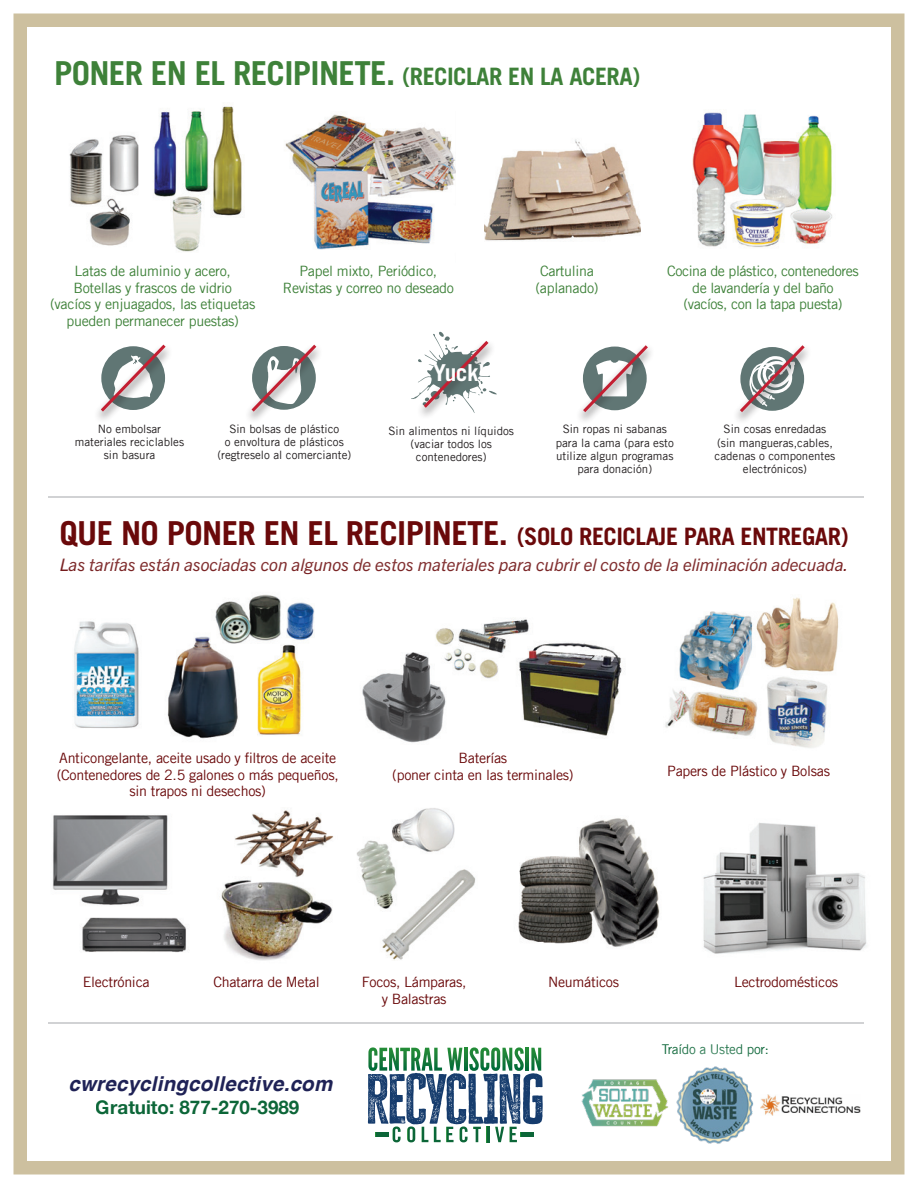
<style>
.page{position:relative;width:918px;height:1188px;background:#fff}
.page>*{position:absolute;margin:0;border:0;box-sizing:border-box;transform-origin:0 0}
.t1{font:700 33px "Trade Gothic LT";letter-spacing:-.02em;color:#3e8139}
.t2{font:700 24px "Trade Gothic LT";letter-spacing:-.02em;color:#6a090a}
.t3{font:700 23.4px "Trade Gothic LT";color:#fff}
.t4{font:italic 700 20.55px "Helvetica";letter-spacing:.01em;color:#1f2256}
.t5{font:700 18.75px "Helvetica Neue";color:#0c6638}
.t6{font:italic 17.25px "Trade Gothic Next LT Pro";color:#6a090a}
.t7{font:14.25px/16.5px "Trade Gothic LT";letter-spacing:-.02em;color:#3e8139;text-align:center}
.t8{font:14.25px/16.5px "Trade Gothic LT";letter-spacing:-.02em;color:#6a090a;text-align:center}
.t9{font:13.5px "Trade Gothic LT";letter-spacing:-.02em;color:#0c6638}
.t10{font:11.55px/13.2px "Trade Gothic LT";color:#231f20;text-align:center}
.s1{font-size:24px}
.s2{font-size:33px}
</style>
<div class="page">
<img style="left:69px;top:135px;width:70px;height:111px">
<img style="left:154px;top:106px;width:88px;height:146px">
<img style="left:285px;top:114px;width:171px;height:136px">
<img style="left:484px;top:139px;width:157px;height:102px">
<img style="left:693px;top:112px;width:140px;height:135px">
<svg style="left:98px;top:344px;width:71px;height:71px"></svg>
<svg style="left:248px;top:344px;width:71px;height:71px"></svg>
<svg style="left:580px;top:345px;width:71px;height:70px"></svg>
<svg style="left:737px;top:345px;width:71px;height:70px"></svg>
<img style="left:74px;top:621px;width:65px;height:107px">
<img style="left:167px;top:596px;width:148px;height:143px">
<img style="left:362px;top:619px;width:260px;height:124px">
<img style="left:52px;top:815px;width:135px;height:138px">
<img style="left:221px;top:810px;width:113px;height:151px">
<img style="left:356px;top:808px;width:120px;height:152px">
<img style="left:518px;top:818px;width:142px;height:129px">
<img style="left:703px;top:822px;width:164px;height:132px">
<svg style="left:368px;top:1047px;width:175px;height:95px"></svg>
<img style="left:665px;top:597px;width:174px;height:151px">
<img style="left:701px;top:1066px;width:53px;height:78px">
<img style="left:581px;top:1079px;width:87px;height:48px">
<hr style="left:49px;top:496px;width:815px;height:2px;background:#d1d2d4">
<hr style="left:49px;top:1022px;width:815px;height:2px;background:#d1d2d4">
<svg style="left:411px;top:332px;width:86px;height:81px"></svg>
<img style="left:761px;top:1095px;width:100px;height:20px">
<div style="left:14px;top:14px;width:890px;height:1160px;border:14px solid #cdc09f"></div>
<p class="t1" style="left:54px;top:53px;width:588px">PONER EN EL RECIPINETE. <span class="s1">(RECICLAR EN LA ACERA)</span></p>
<p class="t7" style="left:75px;top:263px;width:158px">Latas de aluminio y acero,</p>
<p class="t7" style="left:74px;top:279px;width:160px">Botellas y frascos de vidrio</p>
<p class="t7" style="left:50px;top:296px;width:207px">(vacíos y enjuagados, las etiquetas pueden permanecer puestas)</p>
<p class="t7" style="left:300px;top:263px;width:139px">Papel mixto, Periódico,</p>
<p class="t7" style="left:283px;top:279px;width:173px">Revistas y correo no deseado</p>
<p class="t3" style="left:433px;top:359px;width:53px">Yuck!</p>
<p class="t7" style="left:540px;top:263px;width:55px">Cartulina</p>
<p class="t7" style="left:535px;top:279px;width:65px">(aplanado)</p>
<p class="t7" style="left:667px;top:263px;width:193px">Cocina de plástico, contenedores de lavandería y del baño</p>
<p class="t7" style="left:683px;top:296px;width:161px">(vacíos, con la tapa puesta)</p>
<p class="t10" style="left:75px;top:422px;width:111px">No embolsar materiales reciclables sin basura</p>
<p class="t10" style="left:225px;top:422px;width:121px">Sin bolsas de plástico<br>o envoltura de plásticos</p>
<p class="t10" style="left:217px;top:448px;width:136px">(regtreselo al comerciante)</p>
<p class="t10" style="left:389px;top:424px;width:127px">Sin alimentos ni líquidos</p>
<p class="t10" style="left:411px;top:437px;width:83px">(vaciar todos los contenedores)</p>
<p class="t10" style="left:556px;top:423px;width:120px">Sin ropas ni sabanas para la cama (para esto utilize algun programas para donación)</p>
<p class="t10" style="left:715px;top:423px;width:122px">Sin cosas enredadas (sin mangueras,cables, cadenas o componentes electrónicos)</p>
<p class="t2" style="left:60px;top:522px;width:791px"><span class="s2">QUE NO PONER EN EL RECIPINETE.</span> (SOLO RECICLAJE PARA ENTREGAR)</p>
<p class="t6" style="left:60px;top:553px;width:790px">Las tarifas están asociadas con algunos de estos materiales para cubrir el costo de la eliminación adecuada.</p>
<p class="t8" style="left:59px;top:750px;width:278px">Anticongelante, aceite usado y filtros de aceite</p>
<p class="t8" style="left:57px;top:766px;width:284px">(Contenedores de 2.5 galones o más pequeños, sin trapos ni desechos)</p>
<p class="t8" style="left:459px;top:750px;width:50px">Baterías</p>
<p class="t8" style="left:392px;top:766px;width:183px">(poner cinta en las terminales)</p>
<p class="t8" style="left:667px;top:762px;width:164px">Papers de Plástico y Bolsas</p>
<p class="t8" style="left:83px;top:974px;width:68px">Electrónica</p>
<p class="t8" style="left:213px;top:974px;width:108px">Chatarra de Metal</p>
<p class="t8" style="left:362px;top:974px;width:106px">Focos, Lámparas, y Balastras</p>
<p class="t8" style="left:548px;top:974px;width:73px">Neumáticos</p>
<p class="t8" style="left:734px;top:974px;width:106px">Lectrodomésticos</p>
<p class="t9" style="left:662px;top:1041px;width:109px">Traído a Usted por:</p>
<p class="t4" style="left:68px;top:1067px;width:265px">cwrecyclingcollective.com</p>
<h3 class="t5" style="left:96px;top:1093px;width:205px">Gratuito: 877-270-3989</h3>
</div>
